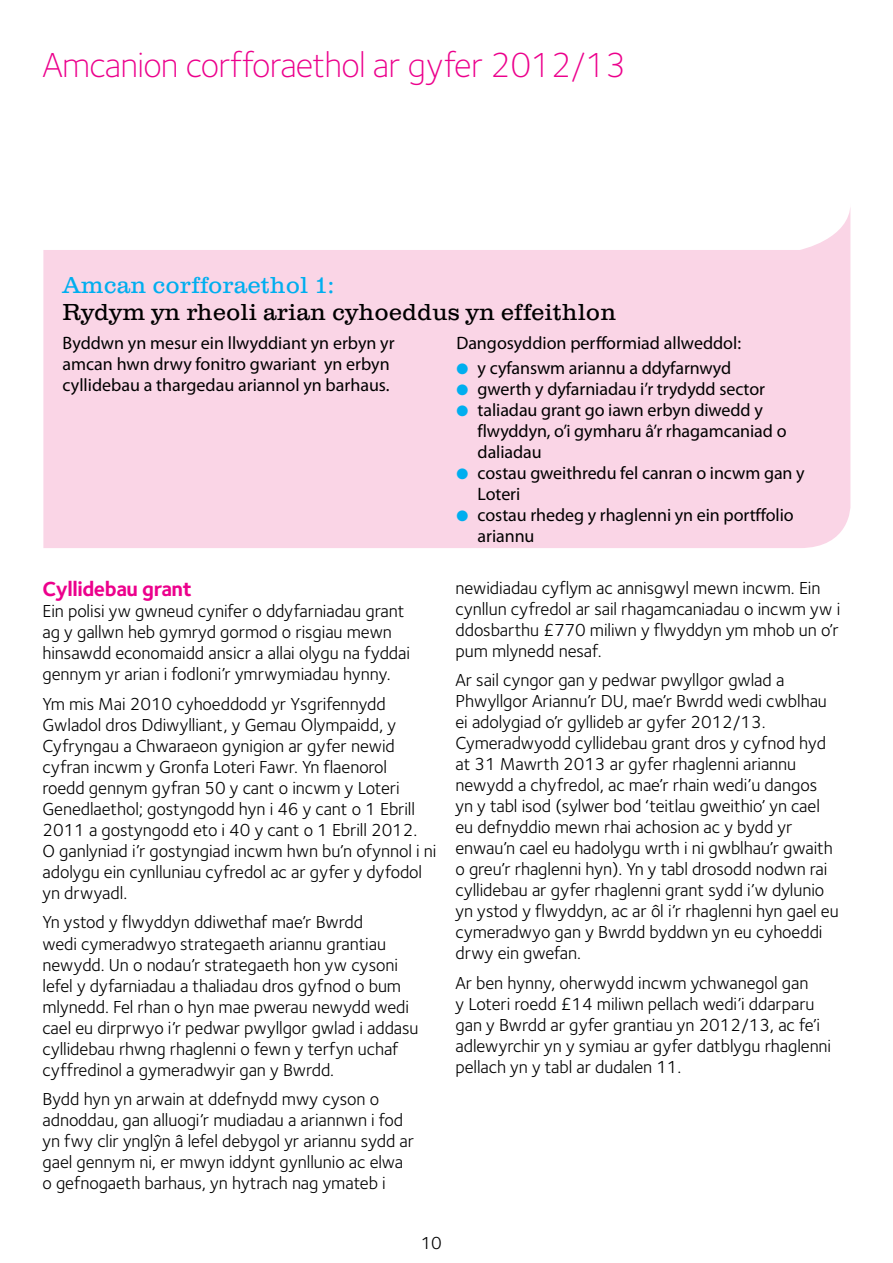
<style>
.page{position:relative;width:893px;height:1263px;background:#fff}
.page>*{position:absolute;margin:0;border:0;box-sizing:border-box;transform-origin:0 0}
.t1{font:300 36px "Foundry Sterling OT2";letter-spacing:-.02em;color:#ec008c}
.t2{font:300 24px "Clarendon LT";color:#000}
.t3{font:300 24px "Clarendon LT";color:#00aeef}
.t4{font:700 21px "Foundry Sterling OT2";letter-spacing:-.02em;color:#ec008c}
.t5{font:18px/21px "Foundry Sterling OT2";letter-spacing:-.005em;color:#000}
.t6{font:18px/21px "Myriad Pro";letter-spacing:-.005em;color:#000}
.s1{color:#00aeef}
</style>
<div class="page">
<svg style="left:43px;top:210px;width:807px;height:338px;background:#fad9e8"></svg>
<h1 class="t1" style="left:43px;top:39px;width:585px">Amcanion corfforaethol ar gyfer 2012/13</h1>
<h2 class="t3" style="left:63px;top:272px;width:273px">Amcan corfforaethol 1:</h2>
<h2 class="t2" style="left:63px;top:299px;width:555px">Rydym yn rheoli arian cyhoeddus yn effeithlon</h2>
<p class="t6" style="left:63px;top:332px;width:334px">Byddwn yn mesur ein llwyddiant yn erbyn yr amcan hwn drwy fonitro gwariant yn erbyn cyllidebau a thargedau ariannol yn barhaus.</p>
<p class="t6" style="left:456px;top:332px;width:286px">Dangosyddion perfformiad allweddol:</p>
<p class="t6" style="left:456px;top:357px;width:276px"><span class="s1">●</span> y cyfanswm ariannu a ddyfarnwyd</p>
<p class="t6" style="left:456px;top:378px;width:310px"><span class="s1">●</span> gwerth y dyfarniadau i’r trydydd sector</p>
<p class="t6" style="left:478px;top:399px;width:310px;text-indent:-21px"><span class="s1">●</span> taliadau grant go iawn erbyn diwedd y flwyddyn, o’i gymharu â’r rhagamcaniad o daliadau</p>
<p class="t6" style="left:478px;top:462px;width:329px;text-indent:-21px"><span class="s1">●</span> costau gweithredu fel canran o incwm gan y<br>Loteri</p>
<p class="t6" style="left:478px;top:504px;width:318px;text-indent:-21px"><span class="s1">●</span> costau rhedeg y rhaglenni yn ein portffolio ariannu</p>
<p class="t4" style="left:43px;top:572px;width:151px">Cyllidebau grant</p>
<p class="t5" style="left:43px;top:600px;width:369px">Ein polisi yw gwneud cynifer o ddyfarniadau grant ag y gallwn heb gymryd gormod o risgiau mewn hinsawdd economaidd ansicr a allai olygu na fyddai gennym yr arian i fodloni’r ymrwymiadau hynny.</p>
<p class="t5" style="left:43px;top:692px;width:395px">Ym mis Mai 2010 cyhoeddodd yr Ysgrifennydd Gwladol dros Ddiwylliant, y Gemau Olympaidd, y Cyfryngau a Chwaraeon gynigion ar gyfer newid cyfran incwm y Gronfa Loteri Fawr. Yn flaenorol<br>roedd gennym gyfran 50 y cant o incwm y Loteri Genedlaethol; gostyngodd hyn i 46 y cant o 1 Ebrill 2011 a gostyngodd eto i 40 y cant o 1 Ebrill 2012.<br>O ganlyniad i’r gostyngiad incwm hwn bu’n ofynnol i ni adolygu ein cynlluniau cyfredol ac ar gyfer y dyfodol yn drwyadl.</p>
<p class="t5" style="left:43px;top:911px;width:378px">Yn ystod y flwyddyn ddiwethaf mae’r Bwrdd<br>wedi cymeradwyo strategaeth ariannu grantiau newydd. Un o nodau’r strategaeth hon yw cysoni lefel y dyfarniadau a thaliadau dros gyfnod o bum mlynedd. Fel rhan o hyn mae pwerau newydd wedi cael eu dirprwyo i’r pedwar pwyllgor gwlad i addasu cyllidebau rhwng rhaglenni o fewn y terfyn uchaf cyffredinol a gymeradwyir gan y Bwrdd.</p>
<p class="t5" style="left:43px;top:1087px;width:373px">Bydd hyn yn arwain at ddefnydd mwy cyson o adnoddau, gan alluogi’r mudiadau a ariannwn i fod yn fwy clir ynglŷn â lefel debygol yr ariannu sydd ar gael gennym ni, er mwyn iddynt gynllunio ac elwa o gefnogaeth barhaus, yn hytrach nag ymateb i</p>
<p class="t5" style="left:455px;top:576px;width:386px">newidiadau cyflym ac annisgwyl mewn incwm. Ein cynllun cyfredol ar sail rhagamcaniadau o incwm yw i ddosbarthu £770 miliwn y flwyddyn ym mhob un o’r pum mlynedd nesaf.</p>
<p class="t5" style="left:455px;top:668px;width:385px">Ar sail cyngor gan y pedwar pwyllgor gwlad a Phwyllgor Ariannu’r DU, mae’r Bwrdd wedi cwblhau ei adolygiad o’r gyllideb ar gyfer 2012/13.<br>Cymeradwyodd cyllidebau grant dros y cyfnod hyd at 31 Mawrth 2013 ar gyfer rhaglenni ariannu newydd a chyfredol, ac mae’r rhain wedi’u dangos yn y tabl isod (sylwer bod ‘teitlau gweithio’ yn cael eu defnyddio mewn rhai achosion ac y bydd yr enwau’n cael eu hadolygu wrth i ni gwblhau’r gwaith o greu’r rhaglenni hyn). Yn y tabl drosodd nodwn rai cyllidebau ar gyfer rhaglenni grant sydd i’w dylunio yn ystod y flwyddyn, ac ar ôl i’r rhaglenni hyn gael eu cymeradwyo gan y Bwrdd byddwn yn eu cyhoeddi drwy ein gwefan.</p>
<p class="t5" style="left:455px;top:971px;width:377px">Ar ben hynny, oherwydd incwm ychwanegol gan<br>y Loteri roedd £14 miliwn pellach wedi’i ddarparu gan y Bwrdd ar gyfer grantiau yn 2012/13, ac fe’i adlewyrchir yn y symiau ar gyfer datblygu rhaglenni pellach yn y tabl ar dudalen 11.</p>
<p class="t5" style="left:421px;top:1231px;width:23px">10</p>
</div>
